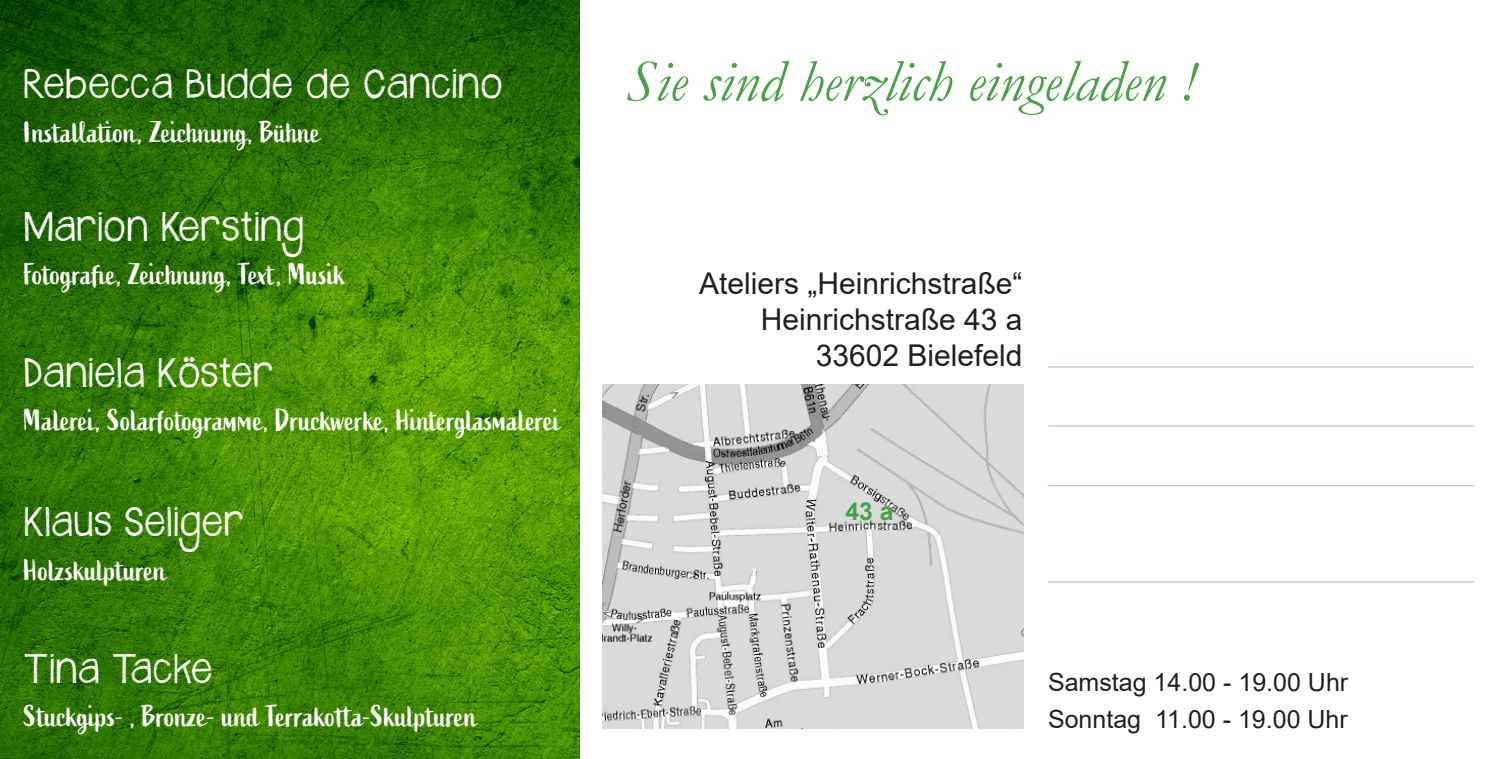
<style>
.page{position:relative;width:1503px;height:759px;background:#fff}
.page>*{position:absolute;margin:0;border:0;box-sizing:border-box;transform-origin:0 0}
.t1{font:italic 60px "Garamond";color:#47a346}
.t2{font:33px "Janda Safeand Sound";letter-spacing:.025em;color:#fff}
.t3{font:30px "Active";color:#fff}
.t4{font:30px/36px "Arial";color:#231f20;text-align:right}
.t5{font:25px "Arial";color:#231f20}
.t6{font:700 24.75px "Arial";color:#47a346}
</style>
<div class="page">
<img style="left:0;top:0;width:579px;height:758px">
<hr style="left:1048px;top:366px;width:425px;height:1px;background:#afaed4">
<hr style="left:1048px;top:425px;width:425px;height:1px;background:#afaed4">
<hr style="left:1048px;top:485px;width:425px;height:1px;background:#afaed4">
<hr style="left:1048px;top:581px;width:425px;height:1px;background:#afaed4">
<img style="left:602px;top:384px;width:421px;height:344px">
<p class="t2" style="left:24px;top:61px;width:480px">Rebecca Budde de Cancino</p>
<p class="t3" style="left:24px;top:115px;width:298px">Installation, Zeichnung, Bühne</p>
<p class="t2" style="left:24px;top:203px;width:281px">Marion Kersting</p>
<p class="t3" style="left:24px;top:257px;width:323px">Fotografie, Zeichnung, Text, Musik</p>
<p class="t2" style="left:24px;top:349px;width:251px">Daniela Köster</p>
<p class="t3" style="left:24px;top:403px;width:537px">Malerei, Solarfotogramme, Druckwerke, Hinterglasmalerei</p>
<p class="t2" style="left:24px;top:498px;width:221px">Klaus Seliger</p>
<p class="t3" style="left:24px;top:552px;width:144px">Holzskulpturen</p>
<p class="t2" style="left:24px;top:645px;width:190px">Tina Tacke</p>
<p class="t3" style="left:24px;top:699px;width:454px">Stuckgips- , Bronze- und Terrakotta-Skulpturen</p>
<h1 class="t1" style="left:625px;top:41px;width:570px">Sie sind herzlich eingeladen !</h1>
<p class="t4" style="left:699px;top:265px;width:325px">Ateliers „Heinrichstraße“<br>Heinrichstraße 43 a<br>33602 Bielefeld</p>
<p class="t6" style="left:845px;top:494px;width:50px">43 a</p>
<p class="t5" style="left:1048px;top:664px;width:302px">Samstag 14.00 - 19.00 Uhr</p>
<p class="t5" style="left:1048px;top:701px;width:301px">Sonntag 11.00 - 19.00 Uhr</p>
</div>
